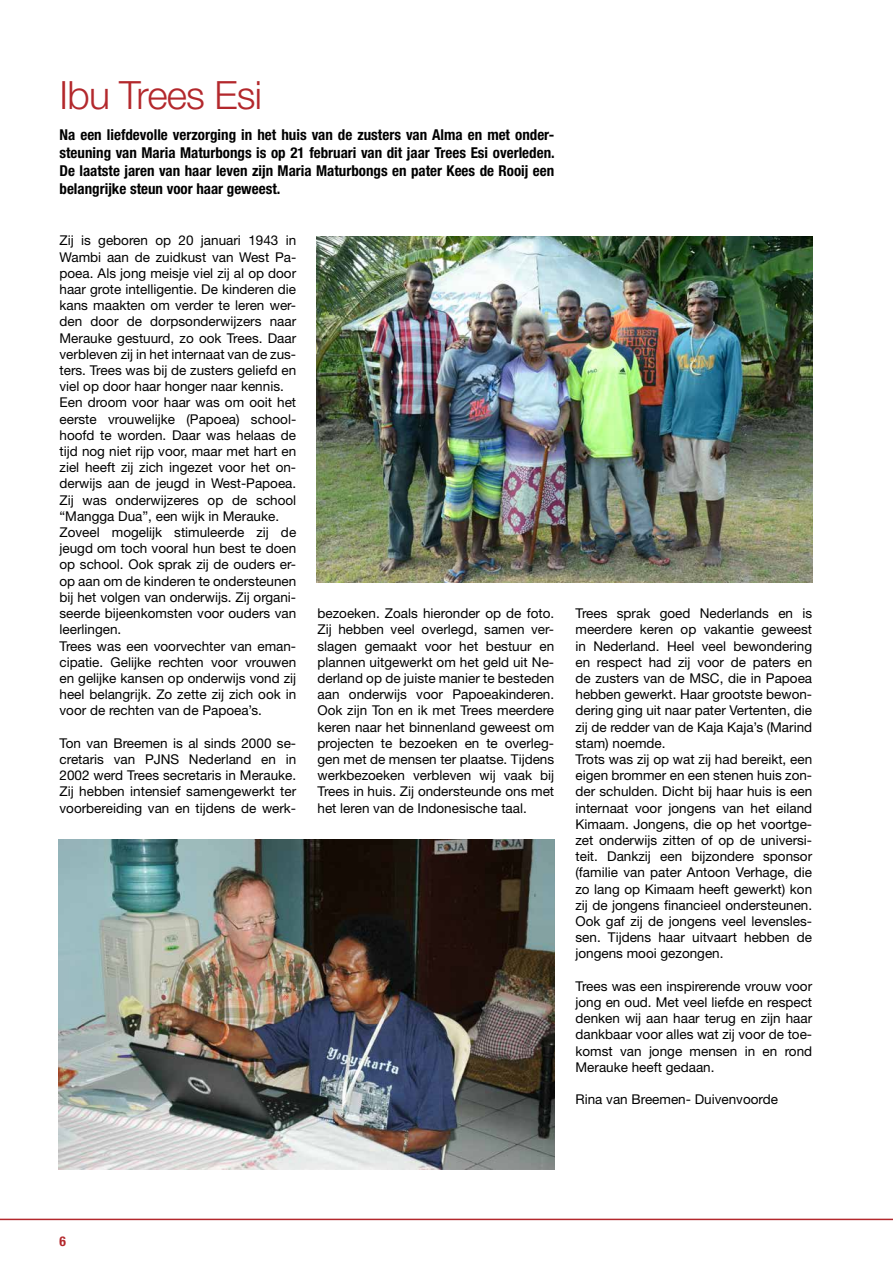
<style>
.page{position:relative;width:893px;height:1263px;background:#fff}
.page>*{position:absolute;margin:0;border:0;box-sizing:border-box;transform-origin:0 0}
.t1{font:300 39px "Helvetica Neue";letter-spacing:-.02em;color:#b3282c}
.t2{font:700 condensed 15px/18px "Helvetica Neue";color:#000;text-align:justify}
.t3{font:13.5px/16.2px "Helvetica Neue";color:#000;text-align:justify}
.t4{font:700 condensed 13.5px "Helvetica Neue";color:#b3282c}
</style>
<div class="page">
<img style="left:316px;top:236px;width:496px;height:347px">
<img style="left:58px;top:840px;width:496px;height:329px">
<hr style="left:0;top:1219px;width:893px;height:1px;background:#b3282c">
<h1 class="t1" style="left:60px;top:71px;width:204px">Ibu Trees Esi</h1>
<p class="t2" style="left:60px;top:125px;width:497px">Na een liefdevolle verzorging in het huis van de zusters van Alma en met onder&shy;steuning van Maria Maturbongs is op 21 februari van dit jaar Trees Esi overleden.<br>De laatste jaren van haar leven zijn Maria Maturbongs en pater Kees de Rooij een belangrijke steun voor haar geweest.</p>
<p class="t3" style="left:60px;top:232px;width:238px;text-align:left">Zij is geboren op 20 januari 1943 in Wambi aan de zuidkust van West Pa&shy;poea. Als jong meisje viel zij al op door haar grote intelligentie. De kinderen die kans maakten om verder te leren wer&shy;den door de dorpsonderwijzers naar Merauke gestuurd, zo ook Trees. Daar verbleven zij in het internaat van de zus&shy;ters. Trees was bij de zusters geliefd en viel op door haar honger naar kennis.<br>Een droom voor haar was om ooit het eerste vrouwelijke (Papoea) school&shy;hoofd te worden. Daar was helaas de tijd nog niet rijp voor, maar met hart en ziel heeft zij zich ingezet voor het on&shy;derwijs aan de jeugd in West-Papoea.<br>Zij was onderwijzeres op de school “Mangga Dua”, een wijk in Merauke.<br>Zoveel mogelijk stimuleerde zij de jeugd om toch vooral hun best te doen op school. Ook sprak zij de ouders er&shy;op aan om de kinderen te ondersteunen bij het volgen van onderwijs. Zij organi&shy;seerde bijeenkomsten voor ouders van leerlingen.<br>Trees was een voorvechter van eman&shy;cipatie. Gelijke rechten voor vrouwen en gelijke kansen op onderwijs vond zij heel belangrijk. Zo zette zij zich ook in voor de rechten van de Papoea’s.</p>
<p class="t3" style="left:60px;top:735px;width:238px">Ton van Breemen is al sinds 2000 se&shy;cretaris van PJNS Nederland en in 2002 werd Trees secretaris in Merauke.<br>Zij hebben intensief samengewerkt ter voorbereiding van en tijdens de werk-</p>
<p class="t3" style="left:317px;top:605px;width:238px">bezoeken. Zoals hieronder op de foto.<br>Zij hebben veel overlegd, samen ver&shy;slagen gemaakt voor het bestuur en plannen uitgewerkt om het geld uit Ne&shy;derland op de juiste manier te besteden aan onderwijs voor Papoeakinderen.<br>Ook zijn Ton en ik met Trees meerdere keren naar het binnenland geweest om projecten te bezoeken en te overleg&shy;gen met de mensen ter plaatse. Tijdens werkbezoeken verbleven wij vaak bij Trees in huis. Zij ondersteunde ons met het leren van de Indonesische taal.</p>
<p class="t3" style="left:575px;top:605px;width:238px;text-align:left">Trees sprak goed Nederlands en is meerdere keren op vakantie geweest in Nederland. Heel veel bewondering en respect had zij voor de paters en de zusters van de MSC, die in Papoea hebben gewerkt. Haar grootste bewon&shy;dering ging uit naar pater Vertenten, die zij de redder van de Kaja Kaja’s (Marind stam) noemde.<br>Trots was zij op wat zij had bereikt, een eigen brommer en een stenen huis zon&shy;der schulden. Dicht bij haar huis is een internaat voor jongens van het eiland Kimaam. Jongens, die op het voortge&shy;zet onderwijs zitten of op de universi&shy;teit. Dankzij een bijzondere sponsor (familie van pater Antoon Verhage, die zo lang op Kimaam heeft gewerkt) kon zij de jongens financieel ondersteunen.<br>Ook gaf zij de jongens veel levensles&shy;sen. Tijdens haar uitvaart hebben de jongens mooi gezongen.</p>
<p class="t3" style="left:575px;top:978px;width:238px">Trees was een inspirerende vrouw voor jong en oud. Met veel liefde en respect denken wij aan haar terug en zijn haar dankbaar voor alles wat zij voor de toe&shy;komst van jonge mensen in en rond Merauke heeft gedaan.</p>
<p class="t3" style="left:575px;top:1091px;width:204px">Rina van Breemen- Duivenvoorde</p>
<p class="t4" style="left:60px;top:1233px;width:8px">6</p>
</div>
